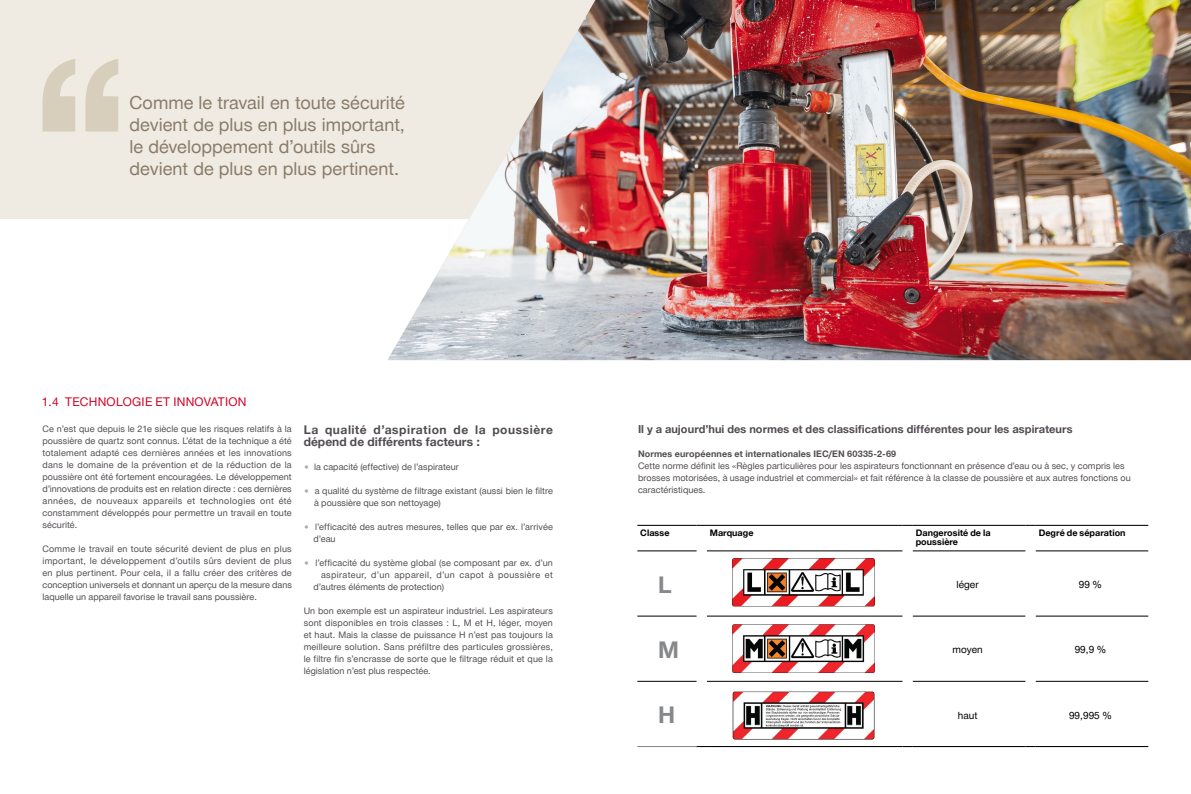
<style>
.page{position:relative;width:1191px;height:794px;background:#fff}
.page>*{position:absolute;margin:0;border:0;box-sizing:border-box;transform-origin:0 0}
.t1{font:700 23px "Hilti";color:#87888a}
.t2{font:18px/22px "Hilti";color:#8a7b68}
.t3{font:700 12px/12px "Hilti";letter-spacing:.04em;color:#514c51}
.t4{font:12px "Hilti";letter-spacing:.02em;color:#d20024}
.t5{font:700 11px "Hilti";letter-spacing:.005em;color:#514c51}
.t6{font:10px "Hilti";letter-spacing:.005em;color:#000}
.t7{font:9px/12px "Hilti";letter-spacing:.01em;color:#514c51;text-align:justify}
.t8{font:700 9px/9px "Hilti";letter-spacing:.005em;color:#000}
.t9{font:700 9px "Hilti";letter-spacing:.015em;color:#514c51}
.t10{font:9px "Hilti";letter-spacing:.04em;color:#514c51}
.s1{font-size:11px;color:#b0abad}
</style>
<div class="page">
<div style="left:0;top:0;width:615px;height:218px;background:#efebe3"></div>
<svg style="left:43px;top:59px;width:32px;height:72px"></svg>
<svg style="left:86px;top:59px;width:32px;height:72px"></svg>
<hr style="left:637px;top:550px;width:59px;height:1px;background:#000">
<hr style="left:637px;top:616px;width:59px;height:1px;background:#000">
<hr style="left:637px;top:681px;width:59px;height:1px;background:#000">
<hr style="left:707px;top:550px;width:195px;height:1px;background:#000">
<hr style="left:912px;top:550px;width:113px;height:1px;background:#000">
<hr style="left:1035px;top:550px;width:113px;height:1px;background:#000">
<hr style="left:707px;top:616px;width:195px;height:1px;background:#000">
<hr style="left:912px;top:616px;width:113px;height:1px;background:#000">
<hr style="left:1035px;top:616px;width:113px;height:1px;background:#000">
<hr style="left:707px;top:681px;width:195px;height:1px;background:#000">
<hr style="left:912px;top:681px;width:113px;height:1px;background:#000">
<hr style="left:1035px;top:681px;width:113px;height:1px;background:#000">
<hr style="left:637px;top:525px;width:59px;height:1px;background:#000">
<hr style="left:707px;top:525px;width:195px;height:1px;background:#000">
<hr style="left:912px;top:525px;width:113px;height:1px;background:#000">
<hr style="left:1035px;top:525px;width:113px;height:1px;background:#000">
<hr style="left:637px;top:746px;width:59px;height:1px;background:#87888a">
<hr style="left:707px;top:746px;width:195px;height:1px;background:#000">
<hr style="left:912px;top:746px;width:113px;height:1px;background:#000">
<hr style="left:1035px;top:746px;width:113px;height:1px;background:#000">
<img style="left:732px;top:691px;width:142px;height:49px">
<img style="left:732px;top:625px;width:142px;height:48px">
<img style="left:732px;top:558px;width:142px;height:49px">
<img style="left:387px;top:0;width:804px;height:360px">
<h2 class="t2" style="left:130px;top:92px;width:277px">Comme le travail en toute sécurité devient de plus en plus important, le développement d’outils sûrs devient de plus en plus pertinent.</h2>
<h3 class="t4" style="left:42px;top:394px;width:206px">1.4 TECHNOLOGIE ET INNOVATION</h3>
<p class="t7" style="left:43px;top:423px;width:251px">Ce n’est que depuis le 21e siècle que les risques relatifs à la poussière de quartz sont connus. L’état de la technique a été totalement adapté ces dernières années et les innovations dans le domaine de la prévention et de la réduction de la poussière ont été fortement encouragées. Le développement d’innovations de produits est en relation directe : ces dernières années, de nouveaux appareils et technologies ont été constamment développés pour permettre un travail en toute sécurité.</p>
<p class="t7" style="left:43px;top:543px;width:251px">Comme le travail en toute sécurité devient de plus en plus important, le développement d’outils sûrs devient de plus en plus pertinent. Pour cela, il a fallu créer des critères de conception universels et donnant un aperçu de la mesure dans laquelle un appareil favorise le travail sans poussière.</p>
<h3 class="t3" style="left:304px;top:424px;width:251px">La qualité d’aspiration de la poussière dépend de différents facteurs :</h3>
<p class="t7" style="left:304px;top:461px;width:157px"><span class="s1">•</span> la capacité (effective) de l’aspirateur</p>
<p class="t7" style="left:314px;top:485px;width:240px;text-indent:-10px"><span class="s1">•</span> a qualité du système de filtrage existant (aussi bien le filtre à poussière que son nettoyage)</p>
<p class="t7" style="left:313px;top:521px;width:241px;text-indent:-10px"><span class="s1">•</span> l’efficacité des autres mesures, telles que par ex. l’arrivée d’eau</p>
<p class="t7" style="left:304px;top:557px;width:251px"><span class="s1">•</span> l’efficacité du système global (se composant par ex. d’un</p>
<p class="t10" style="left:321px;top:569px;width:233px">aspirateur, d’un appareil, d’un capot à poussière et</p>
<p class="t7" style="left:313px;top:581px;width:132px">d’autres éléments de protection)</p>
<p class="t7" style="left:304px;top:605px;width:251px">Un bon exemple est un aspirateur industriel. Les aspirateurs sont disponibles en trois classes : L, M et H, léger, moyen et haut. Mais la classe de puissance H n’est pas toujours la meilleure solution. Sans préfiltre des particules grossières, le filtre fin s’encrasse de sorte que le filtrage réduit et que la législation n’est plus respectée.</p>
<p class="t5" style="left:638px;top:423px;width:436px">Il y a aujourd’hui des normes et des classifications différentes pour les aspirateurs</p>
<p class="t9" style="left:638px;top:449px;width:260px">Normes européennes et internationales IEC/EN 60335-2-69</p>
<p class="t7" style="left:638px;top:460px;width:494px;text-align:left">Cette norme définit les «Règles particulières pour les aspirateurs fonctionnant en présence d’eau ou à sec, y compris les brosses motorisées, à usage industriel et commercial» et fait référence à la classe de poussière et aux autres fonctions ou caractéristiques.</p>
<p class="t8" style="left:640px;top:528px;width:31px">Classe</p>
<p class="t8" style="left:710px;top:528px;width:45px">Marquage</p>
<p class="t8" style="left:915px;top:528px;width:76px">Dangerosité de la poussière</p>
<p class="t8" style="left:1038px;top:528px;width:88px">Degré de séparation</p>
<h1 class="t1" style="left:658px;top:571px;width:15px">L</h1>
<p class="t6" style="left:956px;top:579px;width:24px">léger</p>
<p class="t6" style="left:1078px;top:579px;width:25px">99 %</p>
<h1 class="t1" style="left:658px;top:636px;width:22px">M</h1>
<p class="t6" style="left:952px;top:644px;width:32px">moyen</p>
<p class="t6" style="left:1074px;top:644px;width:33px">99,9 %</p>
<h1 class="t1" style="left:658px;top:702px;width:19px">H</h1>
<p class="t6" style="left:957px;top:709px;width:21px">haut</p>
<p class="t6" style="left:1069px;top:709px;width:45px">99,995 %</p>
</div>
